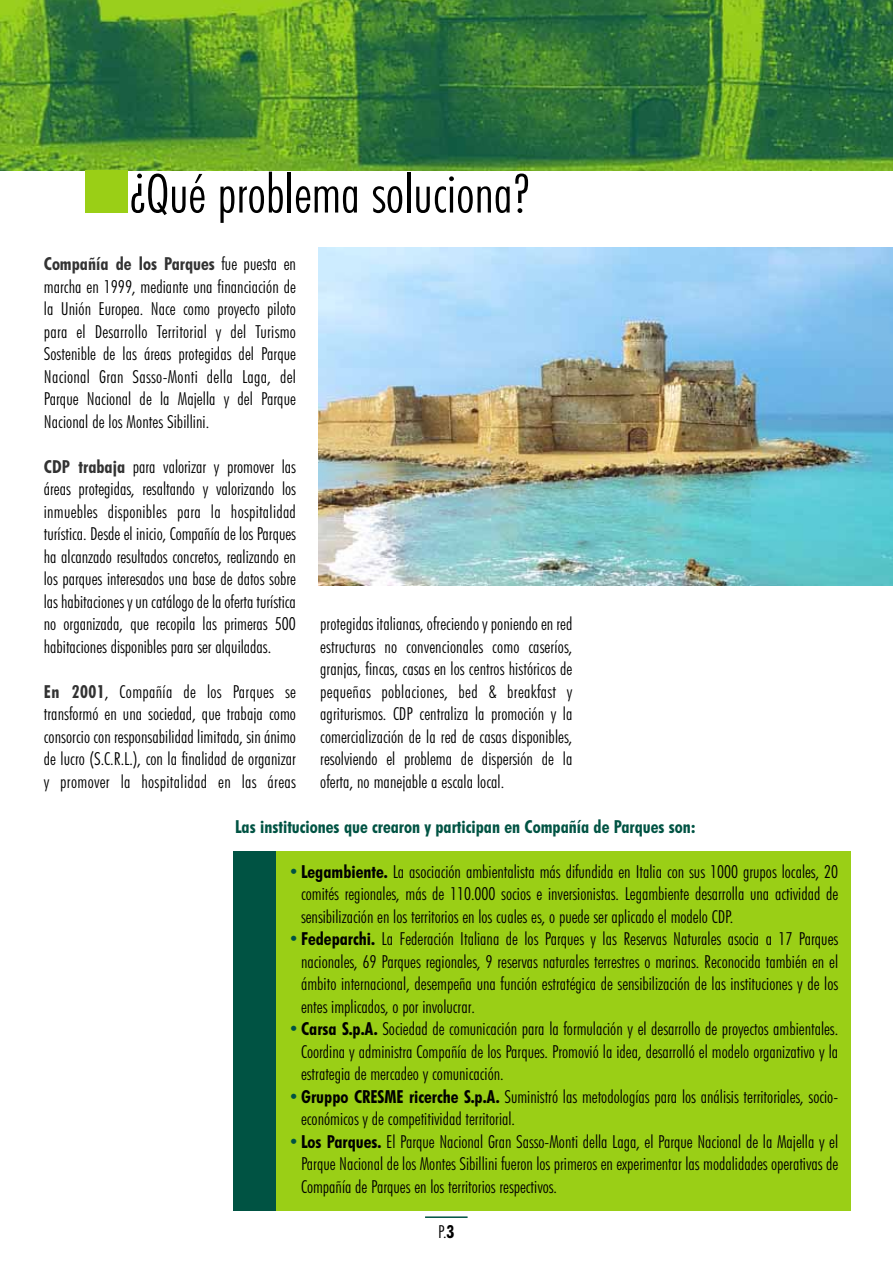
<style>
.page{position:relative;width:893px;height:1263px;background:#fff}
.page>*{position:absolute;margin:0;border:0;box-sizing:border-box;transform-origin:0 0}
.t1{font:300 condensed 54px "Futura BT";color:#000}
.t2{font:300 condensed 18px/22.5px "Futura BT";color:#000;text-align:justify}
.t3{font:700 condensed 18px "Futura BT";color:#005343}
.s1{font-weight:700;color:#333}
.s2{color:#005343}
.s3{font-weight:700}
</style>
<div class="page">
<hr style="left:425px;top:1216px;width:43px;height:2px;background:#005343">
<img style="left:0;top:0;width:893px;height:170px">
<div style="left:85px;top:170px;width:42px;height:43px;background:#9acf16"></div>
<img style="left:319px;top:248px;width:574px;height:337px">
<div style="left:234px;top:851px;width:42px;height:360px;background:#005343"></div>
<div style="left:276px;top:851px;width:574px;height:360px;background:#9acf16"></div>
<h1 class="t1" style="left:129px;top:170px;width:402px">¿Qué problema soluciona?</h1>
<p class="t2" style="left:44px;top:253px;width:254px"><span class="s1">Compañía de los Parques</span> fue puesta en marcha en 1999, mediante una financiación de la Unión Europea. Nace como proyecto piloto para el Desarrollo Territorial y del Turismo Sostenible de las áreas protegidas del Parque Nacional Gran Sasso-Monti della Laga, del Parque Nacional de la Majella y del Parque Nacional de los Montes Sibillini.</p>
<p class="t2" style="left:44px;top:456px;width:254px"><span class="s1">CDP trabaja</span> para valorizar y promover las áreas protegidas, resaltando y valorizando los inmuebles disponibles para la hospitalidad turística. Desde el inicio, Compañía de los Parques ha alcanzado resultados concretos, realizando en los parques interesados una base de datos sobre las habitaciones y un catálogo de la oferta turística no organizada, que recopila las primeras 500 habitaciones disponibles para ser alquiladas.</p>
<p class="t2" style="left:44px;top:681px;width:254px"><span class="s1">En 2001</span>, Compañía de los Parques se transformó en una sociedad, que trabaja como consorcio con responsabilidad limitada, sin ánimo de lucro (S.C.R.L.), con la finalidad de organizar y promover la hospitalidad en las áreas</p>
<p class="t2" style="left:320px;top:613px;width:254px">protegidas italianas, ofreciendo y poniendo en red estructuras no convencionales como caseríos, granjas, fincas, casas en los centros históricos de pequeñas poblaciones, bed &amp; breakfast y agriturismos. CDP centraliza la promoción y la comercialización de la red de casas disponibles, resolviendo el problema de dispersión de la oferta, no manejable a escala local.</p>
<p class="t3" style="left:235px;top:818px;width:462px">Las instituciones que crearon y participan en Compañía de Parques son:</p>
<p class="t2" style="left:301px;top:861px;width:539px;text-indent:-13px"><span class="s2">•</span><span class="s3">Legambiente.</span> La asociación ambientalista más difundida en Italia con sus 1000 grupos locales, 20 comités regionales, más de 110.000 socios e inversionistas. Legambiente desarrolla una actividad de sensibilización en los territorios en los cuales es, o puede ser aplicado el modelo CDP.</p>
<p class="t2" style="left:301px;top:928px;width:538px;text-indent:-13px"><span class="s2">•</span><span class="s3">Fedeparchi.</span> La Federación Italiana de los Parques y las Reservas Naturales asocia a 17 Parques nacionales, 69 Parques regionales, 9 reservas naturales terrestres o marinas. Reconocida también en el ámbito internacional, desempeña una función estratégica de sensibilización de las instituciones y de los entes implicados, o por involucrar.</p>
<p class="t2" style="left:301px;top:1018px;width:539px;text-indent:-13px"><span class="s2">•</span><span class="s3">Carsa S.p.A.</span> Sociedad de comunicación para la formulación y el desarrollo de proyectos ambientales.<br>Coordina y administra Compañía de los Parques. Promovió la idea, desarrolló el modelo organizativo y la estrategia de mercadeo y comunicación.</p>
<p class="t2" style="left:301px;top:1086px;width:539px;text-indent:-13px"><span class="s2">•</span><span class="s3">Gruppo CRESME ricerche S.p.A.</span> Suministró las metodologías para los análisis territoriales, socio&shy;económicos y de competitividad territorial.</p>
<p class="t2" style="left:301px;top:1131px;width:539px;text-indent:-13px"><span class="s2">•</span><span class="s3">Los Parques.</span> El Parque Nacional Gran Sasso-Monti della Laga, el Parque Nacional de la Majella y el Parque Nacional de los Montes Sibillini fueron los primeros en experimentar las modalidades operativas de Compañía de Parques en los territorios respectivos.</p>
<p class="t2" style="left:438px;top:1221px;width:18px">P.<span class="s3">3</span></p>
</div>
